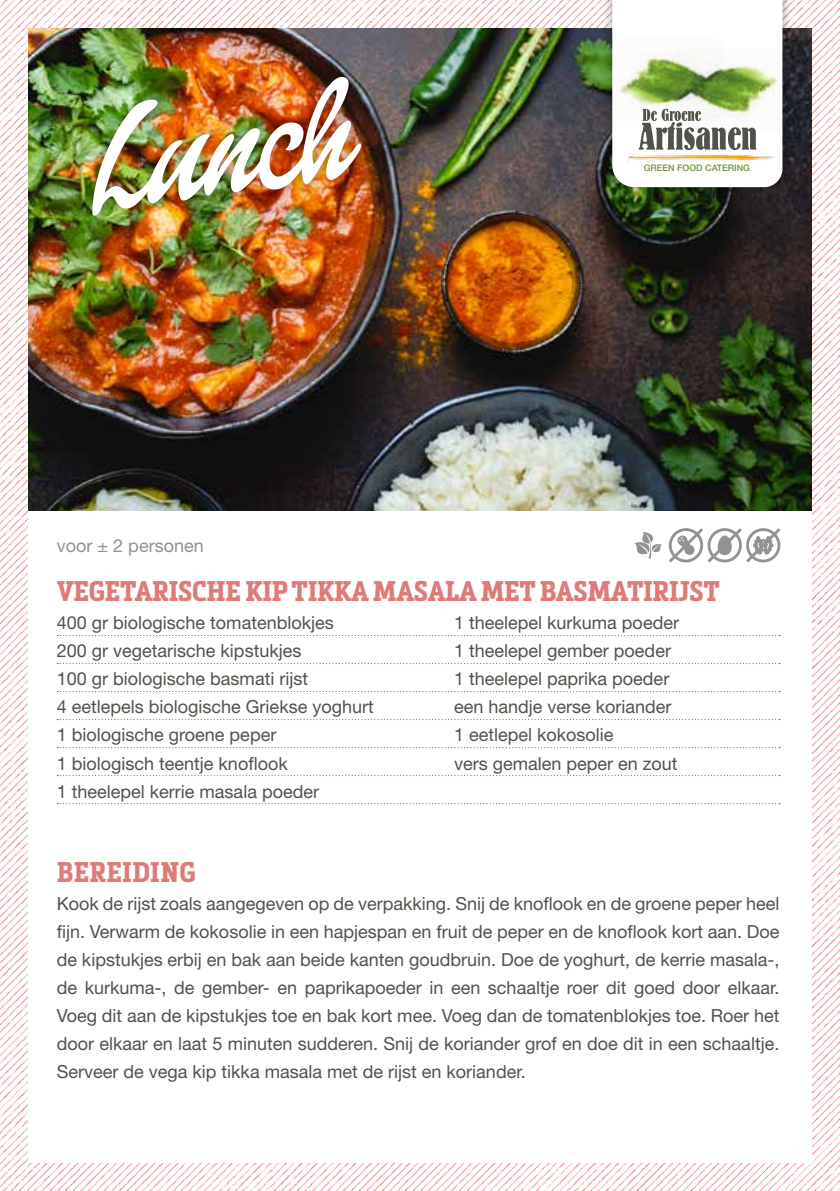
<style>
.page{position:relative;width:840px;height:1191px;background:#fff}
.page>*{position:absolute;margin:0;border:0;box-sizing:border-box;transform-origin:0 0}
.t1{font:150px "Dollie Script Personal Use";color:#fff}
.t2{font:700 28px "Metronic Slab Narrow";letter-spacing:-.01em;color:#de7b79}
.t3{font:700 28px "Metronic Slab Narrow";letter-spacing:.01em;color:#de7b79}
.t4{font:18px/28px "Helvetica Neue LT Std";color:#50534a;text-align:justify}
.t5{font:18px "Helvetica Neue LT Std";color:#929292}
.t6{font:500 9px "Helvetica Neue LT Std";color:#6e9631}
</style>
<div class="page">
<img style="left:0;top:0;width:839px;height:1191px">
<div style="left:28px;top:28px;width:783px;height:1134px;background:#fff"></div>
<img style="left:28px;top:28px;width:783px;height:482px">
<svg style="left:57px;top:635px;width:722px;height:1px"></svg>
<svg style="left:57px;top:663px;width:722px;height:1px"></svg>
<svg style="left:57px;top:691px;width:722px;height:1px"></svg>
<svg style="left:57px;top:719px;width:722px;height:1px"></svg>
<svg style="left:57px;top:747px;width:722px;height:1px"></svg>
<svg style="left:57px;top:775px;width:722px;height:1px"></svg>
<svg style="left:57px;top:803px;width:722px;height:1px"></svg>
<div style="left:83px;top:67px;width:287px;height:158px;background:#000;opacity:.35"></div>
<div style="left:601px;top:0;width:192px;height:198px;background:#000;opacity:.35"></div>
<img style="left:609px;top:37px;width:3px;height:85px">
<img style="left:782px;top:48px;width:3px;height:84px">
<img style="left:782px;top:153px;width:5px;height:9px">
<svg style="left:612px;top:0;width:170px;height:187px"></svg>
<svg style="left:634px;top:528px;width:147px;height:35px"></svg>
<h1 class="t1" style="left:71px;top:81px;width:273px;rotate:-8deg">Lunch</h1>
<p class="t5" style="left:57px;top:534px;width:148px">voor ± 2 personen</p>
<p class="t6" style="left:643px;top:163px;width:108px">GREEN FOOD CATERING</p>
<h2 class="t2" style="left:57px;top:575px;width:664px">VEGETARISCHE KIP TIKKA MASALA MET BASMATIRIJST</h2>
<p class="t4" style="left:57px;top:609px;width:278px">400 gr biologische tomatenblokjes</p>
<p class="t4" style="left:454px;top:609px;width:226px">1 theelepel kurkuma poeder</p>
<p class="t4" style="left:57px;top:637px;width:246px">200 gr vegetarische kipstukjes</p>
<p class="t4" style="left:454px;top:637px;width:218px">1 theelepel gember poeder</p>
<p class="t4" style="left:57px;top:665px;width:253px">100 gr biologische basmati rijst</p>
<p class="t4" style="left:454px;top:665px;width:217px">1 theelepel paprika poeder</p>
<p class="t4" style="left:57px;top:693px;width:318px">4 eetlepels biologische Griekse yoghurt</p>
<p class="t4" style="left:454px;top:693px;width:219px">een handje verse koriander</p>
<p class="t4" style="left:57px;top:721px;width:221px">1 biologische groene peper</p>
<p class="t4" style="left:454px;top:721px;width:161px">1 eetlepel kokosolie</p>
<p class="t4" style="left:57px;top:749px;width:232px">1 biologisch teentje knoflook</p>
<p class="t4" style="left:454px;top:749px;width:225px">vers gemalen peper en zout</p>
<p class="t4" style="left:57px;top:777px;width:264px">1 theelepel kerrie masala poeder</p>
<h2 class="t3" style="left:57px;top:855px;width:140px">BEREIDING</h2>
<p class="t4" style="left:57px;top:889px;width:723px">Kook de rijst zoals aangegeven op de verpakking. Snij de knoflook en de groene peper heel fijn. Verwarm de kokosolie in een hapjespan en fruit de peper en de knoflook kort aan. Doe de kipstukjes erbij en bak aan beide kanten goudbruin. Doe de yoghurt, de kerrie masala-, de kurkuma-, de gember- en paprikapoeder in een schaaltje roer dit goed door elkaar.<br>Voeg dit aan de kipstukjes toe en bak kort mee. Voeg dan de tomatenblokjes toe. Roer het door elkaar en laat 5 minuten sudderen. Snij de koriander grof en doe dit in een schaaltje.<br>Serveer de vega kip tikka masala met de rijst en koriander.</p>
</div>
